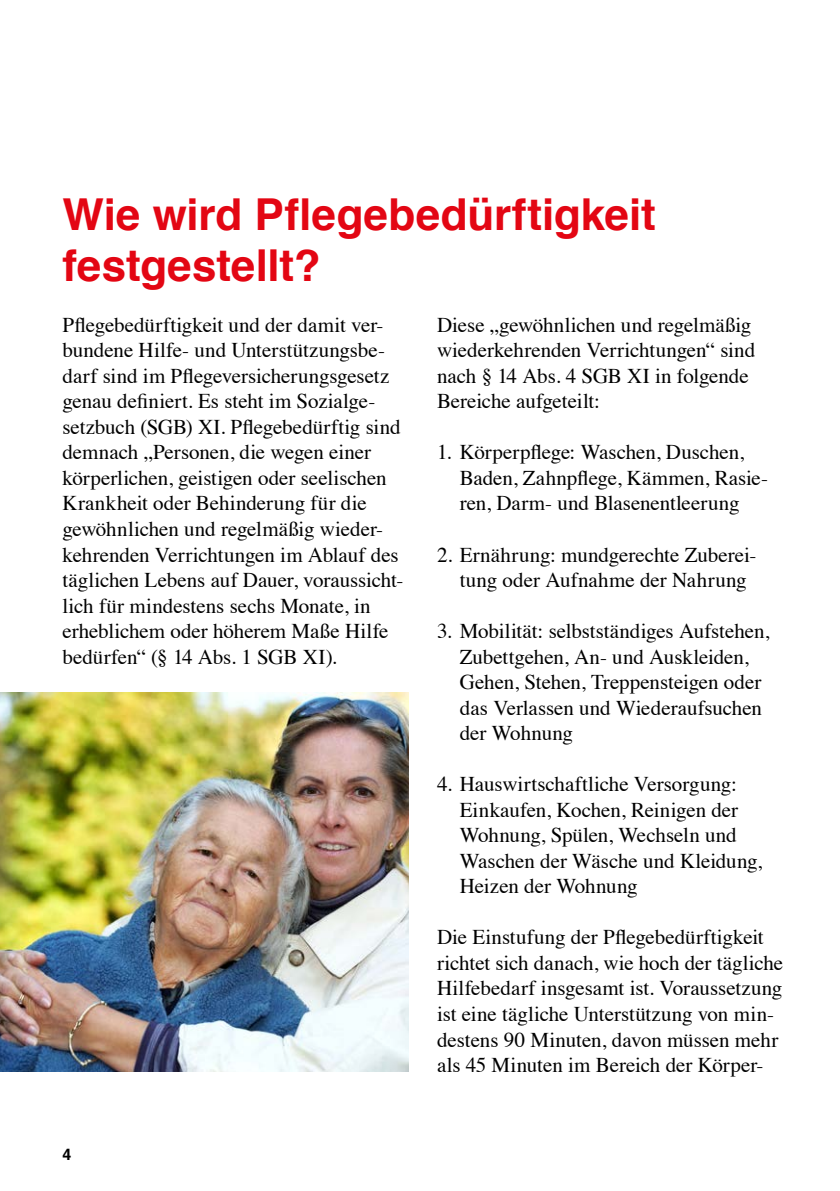
<style>
.page{position:relative;width:840px;height:1191px;background:#fff}
.page>*{position:absolute;margin:0;border:0;box-sizing:border-box;transform-origin:0 0}
.t1{font:700 44px/51px "Helvetica";letter-spacing:-.005em;color:#e30613}
.t2{font:21px/25.6px "Times";letter-spacing:-.005em;color:#000}
.t3{font:700 16px "Helvetica";color:#000}
</style>
<div class="page">
<img style="left:0;top:692px;width:408px;height:379px">
<h1 class="t1" style="left:62px;top:189px;width:594px">Wie wird Pflegebedürftigkeit festgestellt?</h1>
<p class="t2" style="left:62px;top:310px;width:342px">Pflegebedürftigkeit und der damit ver&shy;bundene Hilfe- und Unterstützungsbe&shy;darf sind im Pflegeversicherungsgesetz genau definiert. Es steht im Sozialge&shy;setzbuch (SGB) XI. Pflegebedürftig sind demnach „Personen, die wegen einer körperlichen, geistigen oder seelischen Krankheit oder Behinderung für die gewöhnlichen und regelmäßig wieder&shy;kehrenden Verrichtungen im Ablauf des täglichen Lebens auf Dauer, voraussicht&shy;lich für mindestens sechs Monate, in erheblichem oder höherem Maße Hilfe bedürfen“ (§ 14 Abs. 1 SGB XI).</p>
<p class="t2" style="left:437px;top:310px;width:319px">Diese „gewöhnlichen und regelmäßig wiederkehrenden Verrichtungen“ sind nach § 14 Abs. 4 SGB XI in folgende<br>Bereiche aufgeteilt:</p>
<p class="t2" style="left:459px;top:438px;width:310px;text-indent:-23px">1. Körperpflege: Waschen, Duschen,<br>Baden, Zahnpflege, Kämmen, Rasie&shy;ren, Darm- und Blasenentleerung</p>
<p class="t2" style="left:459px;top:540px;width:298px;text-indent:-23px">2. Ernährung: mundgerechte Zuberei&shy;tung oder Aufnahme der Nahrung</p>
<p class="t2" style="left:459px;top:616px;width:311px;text-indent:-23px">3. Mobilität: selbstständiges Aufstehen,<br>Zubettgehen, An- und Auskleiden,<br>Gehen, Stehen, Treppensteigen oder das Verlassen und Wiederaufsuchen der Wohnung</p>
<p class="t2" style="left:459px;top:769px;width:304px;text-indent:-23px">4. Hauswirtschaftliche Versorgung:<br>Einkaufen, Kochen, Reinigen der<br>Wohnung, Spülen, Wechseln und<br>Waschen der Wäsche und Kleidung,<br>Heizen der Wohnung</p>
<p class="t2" style="left:437px;top:922px;width:347px">Die Einstufung der Pflegebedürftigkeit richtet sich danach, wie hoch der tägliche Hilfebedarf insgesamt ist. Voraussetzung ist eine tägliche Unterstützung von min&shy;destens 90 Minuten, davon müssen mehr als 45 Minuten im Bereich der Körper-</p>
<p class="t3" style="left:62px;top:1141px;width:10px">4</p>
</div>
